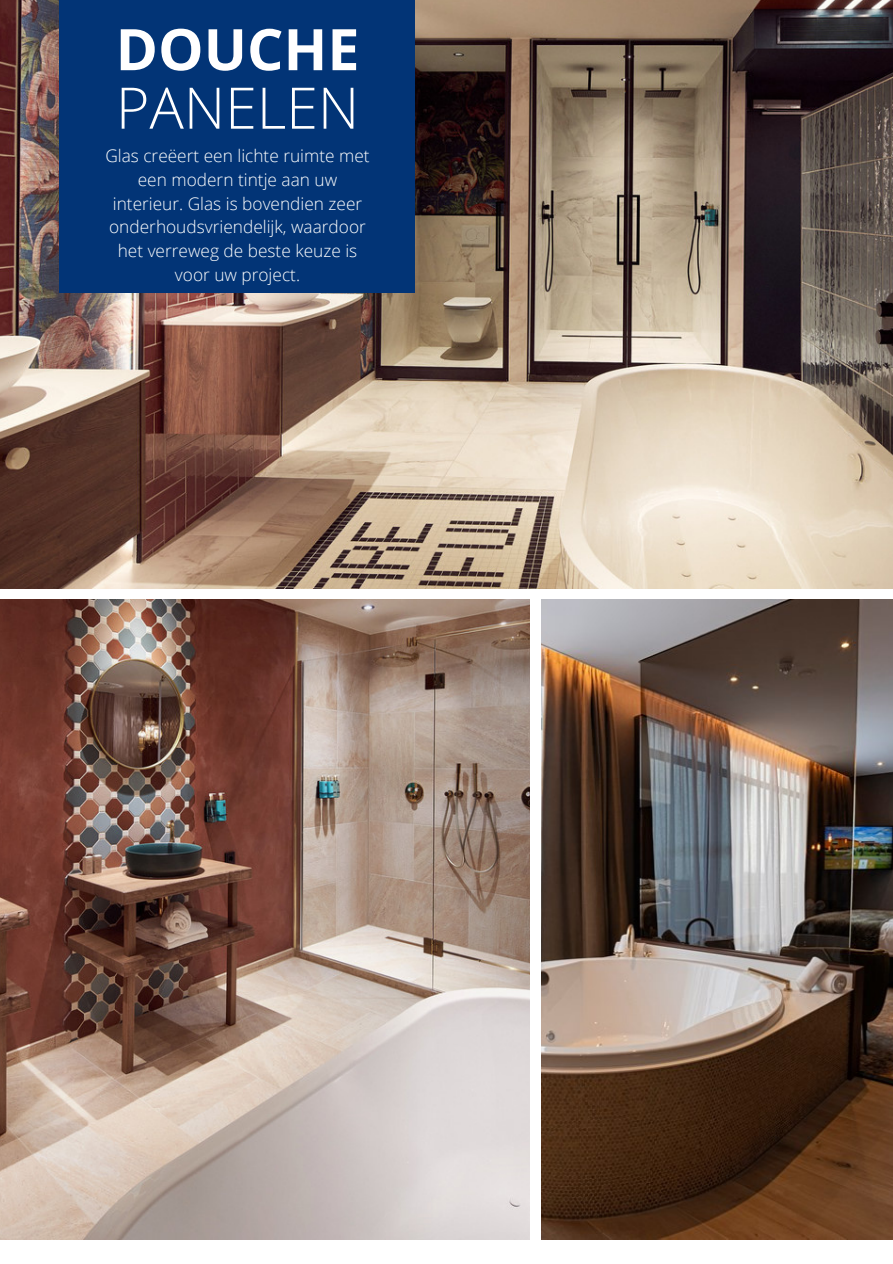
<style>
.page{position:relative;width:893px;height:1264px;background:#fff}
.page>*{position:absolute;margin:0;border:0;box-sizing:border-box;transform-origin:0 0}
.t1{font:300 57.3px "Open Sans";color:#fff}
.t2{font:700 57.3px "Open Sans";color:#fff}
.t3{font:300 17.25px/23.5px "Open Sans";color:#fff;text-align:center}
</style>
<div class="page">
<img style="left:0;top:600px;width:529px;height:639px">
<img style="left:0;top:0;width:892px;height:588px">
<img style="left:541px;top:600px;width:351px;height:639px">
<div style="left:59px;top:0;width:355px;height:292px;background:#023476"></div>
<h1 class="t2" style="left:116px;top:9px;width:245px">DOUCHE</h1>
<h1 class="t1" style="left:116px;top:67px;width:245px">PANELEN</h1>
<p class="t3" style="left:105px;top:144px;width:266px">Glas creëert een lichte ruimte met een modern tintje aan uw interieur. Glas is bovendien zeer onderhoudsvriendelijk, waardoor het verreweg de beste keuze is voor uw project.</p>
</div>
